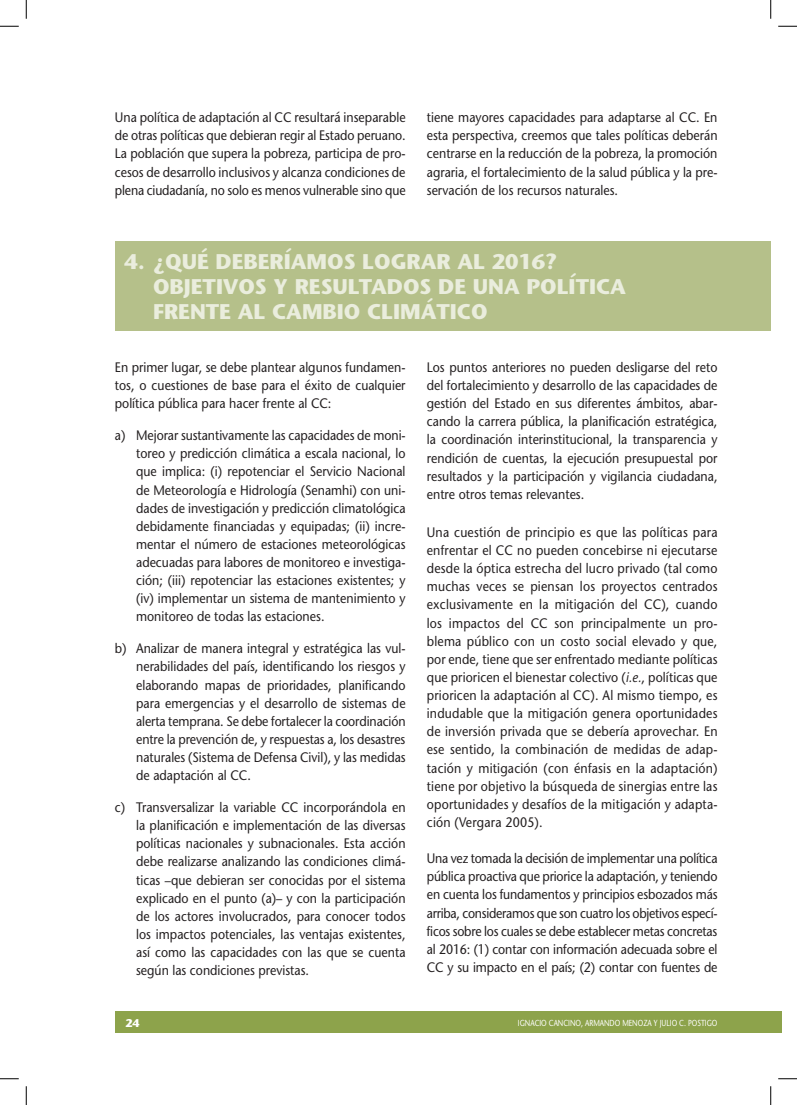
<style>
.page{position:relative;width:797px;height:1105px;background:#fff}
.page>*{position:absolute;margin:0;border:0;box-sizing:border-box;transform-origin:0 0}
.t1{font:700 21.25px "Stone Sans";color:#eaeddd}
.t2{font:13.75px/18.1px "Stone Sans";color:#231f20;text-align:justify;scale:.9 1}
.t3{font:700 11.25px "Stone Sans";color:#fff}
.t4{font:8.75px "Stone Sans";color:#fff;scale:.8 1}
.s1{font-style:italic}
</style>
<div class="page">
<div style="left:115px;top:1011px;width:655px;height:22px;background:#8da34b"></div>
<div style="left:770px;top:1011px;width:11px;height:22px;background:#8da34b"></div>
<div style="left:115px;top:242px;width:655px;height:89px;background:#b5c08a"></div>
<svg style="left:0;top:25px;width:19px;height:2px"></svg>
<svg style="left:778px;top:25px;width:19px;height:2px"></svg>
<svg style="left:0;top:1078px;width:19px;height:1px"></svg>
<svg style="left:778px;top:1078px;width:19px;height:1px"></svg>
<svg style="left:25px;top:0;width:2px;height:19px"></svg>
<svg style="left:25px;top:1086px;width:2px;height:19px"></svg>
<svg style="left:770px;top:0;width:1px;height:19px"></svg>
<svg style="left:770px;top:1086px;width:1px;height:19px"></svg>
<p class="t2" style="left:115px;top:108px;width:325px">Una política de adaptación al CC resultará inseparable de otras políticas que debieran regir al Estado peruano.<br>La población que supera la pobreza, participa de pro&shy;cesos de desarrollo inclusivos y alcanza condiciones de plena ciudadanía, no solo es menos vulnerable sino que</p>
<p class="t2" style="left:427px;top:108px;width:324px">tiene mayores capacidades para adaptarse al CC. En esta perspectiva, creemos que tales políticas deberán centrarse en la reducción de la pobreza, la promoción agraria, el fortalecimiento de la salud pública y la pre&shy;servación de los recursos naturales.</p>
<h1 class="t1" style="left:125px;top:248px;width:434px">4. ¿QUÉ DEBERÍAMOS LOGRAR AL 2016?</h1>
<h1 class="t1" style="left:125px;top:273px;width:503px">O BJETIVOS Y RESULTADOS DE UNA POLÍTICA</h1>
<h1 class="t1" style="left:153px;top:298px;width:336px">FRENTE AL CAMBIO CLIMÁTICO</h1>
<p class="t2" style="left:115px;top:358px;width:324px">En primer lugar, se debe plantear algunos fundamen&shy;tos, o cuestiones de base para el éxito de cualquier política pública para hacer frente al CC:</p>
<p class="t2" style="left:136px;top:426px;width:301px;text-indent:-21px">a) Mejorar sustantivamente las capacidades de moni&shy;toreo y predicción climática a escala nacional, lo que implica: (i) repotenciar el Servicio Nacional de Meteorología e Hidrología (Senamhi) con uni&shy;dades de investigación y predicción climatológica debidamente financiadas y equipadas; (ii) incre&shy;mentar el número de estaciones meteorológicas adecuadas para labores de monitoreo e investiga&shy;ción; (iii) repotenciar las estaciones existentes; y (iv) implementar un sistema de mantenimiento y monitoreo de todas las estaciones.</p>
<p class="t2" style="left:136px;top:639px;width:301px;text-indent:-21px">b) Analizar de manera integral y estratégica las vul&shy;nerabilidades del país, identificando los riesgos y elaborando mapas de prioridades, planificando para emergencias y el desarrollo de sistemas de alerta temprana. Se debe fortalecer la coordinación entre la prevención de, y respuestas a, los desastres naturales (Sistema de Defensa Civil), y las medidas de adaptación al CC.</p>
<p class="t2" style="left:136px;top:798px;width:301px;text-indent:-21px">c) Transversalizar la variable CC incorporándola en la planificación e implementación de las diversas políticas nacionales y subnacionales. Esta acción debe realizarse analizando las condiciones climá&shy;ticas –que debieran ser conocidas por el sistema explicado en el punto (a)– y con la participación de los actores involucrados, para conocer todos los impactos potenciales, las ventajas existentes, así como las capacidades con las que se cuenta según las condiciones previstas.</p>
<p class="t2" style="left:427px;top:358px;width:324px">Los puntos anteriores no pueden desligarse del reto del fortalecimiento y desarrollo de las capacidades de gestión del Estado en sus diferentes ámbitos, abar&shy;cando la carrera pública, la planificación estratégica, la coordinación interinstitucional, la transparencia y rendición de cuentas, la ejecución presupuestal por resultados y la participación y vigilancia ciudadana, entre otros temas relevantes.</p>
<p class="t2" style="left:427px;top:523px;width:324px">Una cuestión de principio es que las políticas para enfrentar el CC no pueden concebirse ni ejecutarse desde la óptica estrecha del lucro privado (tal como muchas veces se piensan los proyectos centrados exclusivamente en la mitigación del CC), cuando los impactos del CC son principalmente un pro&shy;blema público con un costo social elevado y que, por ende, tiene que ser enfrentado mediante políticas que prioricen el bienestar colectivo (<span class="s1">i.e.</span>, políticas que prioricen la adaptación al CC). Al mismo tiempo, es indudable que la mitigación genera oportunidades de inversión privada que se debería aprovechar. En ese sentido, la combinación de medidas de adap&shy;tación y mitigación (con énfasis en la adaptación) tiene por objetivo la búsqueda de sinergias entre las oportunidades y desafíos de la mitigación y adapta&shy;ción (Vergara 2005).</p>
<p class="t2" style="left:427px;top:849px;width:324px">Una vez tomada la decisión de implementar una política pública proactiva que priorice la adaptación, y teniendo en cuenta los fundamentos y principios esbozados más arriba, consideramos que son cuatro los objetivos especí&shy;ficos sobre los cuales se debe establecer metas concretas al 2016: (1) contar con información adecuada sobre el CC y su impacto en el país; (2) contar con fuentes de</p>
<p class="t3" style="left:125px;top:1015px;width:16px">24</p>
<p class="t4" style="left:518px;top:1018px;width:9px">Ignacio</p>
<p class="t4" style="left:549px;top:1018px;width:13px">Cancino</p>
<p class="t4" style="left:581px;top:1018px;width:18px">, Armando</p>
<p class="t4" style="left:622px;top:1018px;width:15px">Menoza</p>
<p class="t4" style="left:654px;top:1018px;width:16px">y Julio</p>
<p class="t4" style="left:679px;top:1018px;width:22px">C. Postigo</p>
</div>
